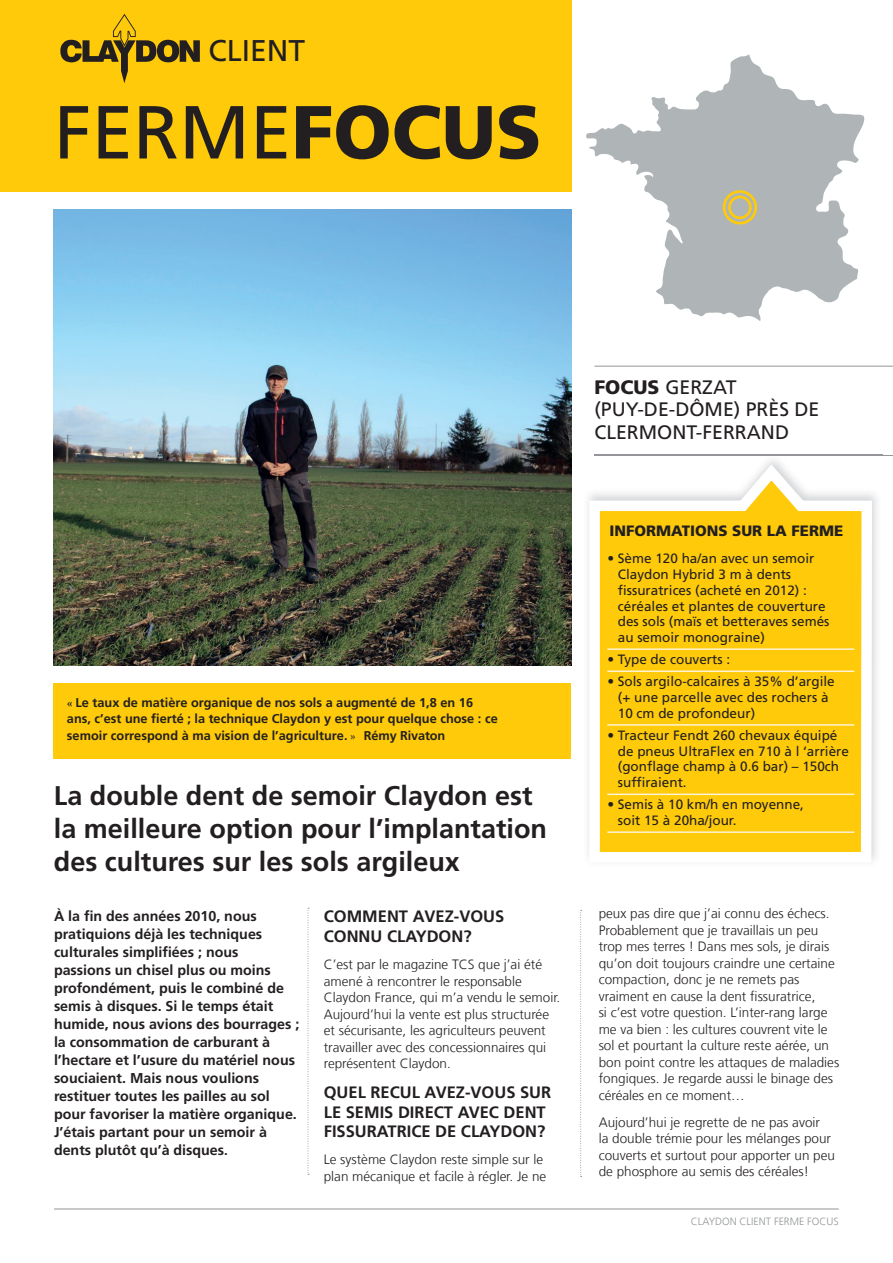
<style>
.page{position:relative;width:893px;height:1263px;background:#fff}
.page>*{position:absolute;margin:0;border:0;box-sizing:border-box;transform-origin:0 0}
.t1{font:75px "Frutiger LT Com";color:#231f20}
.t2{font:30px "Frutiger LT Com";color:#231f20}
.t3{font:700 27px/33px "Frutiger LT Com";color:#231f20}
.t4{font:19.5px/22.5px "Frutiger LT Com";color:#231f20}
.t5{font:700 16.5px/19.5px "Frutiger LT Com";color:#231f20}
.t6{font:900 15px "Frutiger LT Com";color:#231f20}
.t7{font:700 14.25px/18px "Frutiger LT Com";color:#231f20}
.t8{font:300 13.5px/16.5px "Frutiger LT Com";color:#231f20}
.t9{font:13.5px/15.8px "Frutiger LT Com";color:#231f20}
.t10{font:700 12.75px/16.5px "Frutiger LT Com";color:#231f20}
.t11{font:300 10.5px "Frutiger LT Com";color:#939598}
.s1{font-weight:900}
.s2{font-family:"Minion Pro"}
.s3{font-family:"Minion Pro";font-weight:400}
.s4{font-size:13.5px}
</style>
<div class="page">
<hr style="left:54px;top:1208px;width:785px;height:1px;background:#939598">
<svg style="left:308px;top:908px;width:1px;height:267px"></svg>
<div style="left:0;top:0;width:571px;height:191px;background:#feca0a"></div>
<svg style="left:60px;top:14px;width:140px;height:69px"></svg>
<hr style="left:594px;top:366px;width:299px;height:1px;background:#939598">
<hr style="left:594px;top:455px;width:299px;height:1px;background:#939598">
<svg style="left:586px;top:54px;width:278px;height:267px;fill:#afb5b7"></svg>
<div style="left:723px;top:190px;width:34px;height:34px;border:3px solid #feca0a;border-radius:50%"></div>
<div style="left:728px;top:196px;width:24px;height:23px;border:3px solid #feca0a;border-radius:50%"></div>
<img style="left:53px;top:209px;width:518px;height:456px">
<div style="left:53px;top:683px;width:518px;height:76px;background:#feca0a"></div>
<svg style="left:588px;top:460px;width:289px;height:401px"></svg>
<hr style="left:607px;top:648px;width:247px;height:2px;background:#fef3d2">
<hr style="left:607px;top:670px;width:247px;height:2px;background:#fef3d2">
<hr style="left:607px;top:724px;width:247px;height:2px;background:#fef3d2">
<hr style="left:607px;top:793px;width:247px;height:2px;background:#fef3d2">
<hr style="left:607px;top:831px;width:247px;height:2px;background:#fef3d2">
<svg style="left:580px;top:910px;width:2px;height:267px"></svg>
<h2 class="t2" style="left:208px;top:33px;width:98px">CLIENT</h2>
<h1 class="t1" style="left:54px;top:88px;width:489px">FERME<span class="s1">FOCUS</span></h1>
<p class="t10" style="left:67px;top:694px;width:432px"><span class="s2">«</span> Le taux de matière organique de nos sols a augmenté de 1,8 en 16 ans, c’est une fierté ; la technique Claydon y est pour quelque chose : ce semoir correspond à ma vision de l’agriculture. <span class="s3">»</span></p>
<p class="t10" style="left:364px;top:727px;width:83px">Rémy Rivaton</p>
<h3 class="t3" style="left:54px;top:779px;width:495px">La double dent de semoir Claydon est la meilleure option pour l’implantation des cultures sur les sols argileux</h3>
<p class="t7" style="left:54px;top:907px;width:247px">À la fin des années 2010, nous pratiquions déjà les techniques culturales simplifiées ; nous<br>passions un chisel plus ou moins profondément, puis le combiné de semis à disques. Si le temps était humide, nous avions des bourrages ; la consommation de carburant à l’hectare et l’usure du matériel nous souciaient. Mais nous voulions restituer toutes les pailles au sol pour favoriser la matière organique.<br>J’étais partant pour un semoir à dents plutôt qu’à disques<span class="s4">.</span></p>
<p class="t5" style="left:324px;top:907px;width:182px">COMMENT AVEZ-VOUS<br>CONNU CLAYDON?</p>
<p class="t8" style="left:324px;top:956px;width:238px">C’est par le magazine TCS que j’ai été amené à rencontrer le responsable Claydon France, qui m’a vendu le semoir.<br>Aujourd’hui la vente est plus structurée et sécurisante, les agriculteurs peuvent travailler avec des concessionnaires qui représentent Claydon.</p>
<p class="t5" style="left:324px;top:1083px;width:229px">QUEL RECUL AVEZ-VOUS SUR<br>LE SEMIS DIRECT AVEC DENT<br>FISSURATRICE DE CLAYDON?</p>
<p class="t8" style="left:324px;top:1151px;width:224px">Le système Claydon reste simple sur le plan mécanique et facile à régler. Je ne</p>
<h3 class="t4" style="left:594px;top:376px;width:226px"><span class="s1">FOCUS</span> GERZAT (PUY-DE-DÔME) PRÈS DE<br>CLERMONT-FERRAND</h3>
<p class="t6" style="left:609px;top:521px;width:235px">INFORMATIONS SUR LA FERME</p>
<p class="t9" style="left:618px;top:551px;width:213px;text-indent:-10px">• Sème 120 ha/an avec un semoir<br>Claydon Hybrid 3 m à dents fissuratrices (acheté en 2012) : céréales et plantes de couverture des sols (maïs et betteraves semés au semoir monograine)</p>
<p class="t9" style="left:607px;top:652px;width:124px">• Type de couverts :</p>
<p class="t9" style="left:618px;top:674px;width:218px;text-indent:-11px">• Sols argilo-calcaires à 35% d’argile (+ une parcelle avec des rochers à<br>10 cm de profondeur)</p>
<p class="t9" style="left:618px;top:727px;width:233px;text-indent:-11px">• Tracteur Fendt 260 chevaux équipé de pneus UltraFlex en 710 à l ‘arrière (gonflage champ à 0.6 bar) – 150ch suffiraient.</p>
<p class="t9" style="left:618px;top:797px;width:188px;text-indent:-11px">• Semis à 10 km/h en moyenne, soit 15 à 20ha/jour.</p>
<p class="t8" style="left:599px;top:905px;width:242px">peux pas dire que j’ai connu des échecs.<br>Probablement que je travaillais un peu trop mes terres ! Dans mes sols, je dirais qu’on doit toujours craindre une certaine compaction, donc je ne remets pas vraiment en cause la dent fissuratrice,<br>si c’est votre question. L’inter-rang large me va bien : les cultures couvrent vite le sol et pourtant la culture reste aérée, un bon point contre les attaques de maladies fongiques. Je regarde aussi le binage des céréales en ce moment…</p>
<p class="t8" style="left:599px;top:1114px;width:238px">Aujourd’hui je regrette de ne pas avoir<br>la double trémie pour les mélanges pour couverts et surtout pour apporter un peu de phosphore au semis des céréales!</p>
<p class="t11" style="left:691px;top:1215px;width:149px">CLAYDON CLIENT FERME FOCUS</p>
</div>
